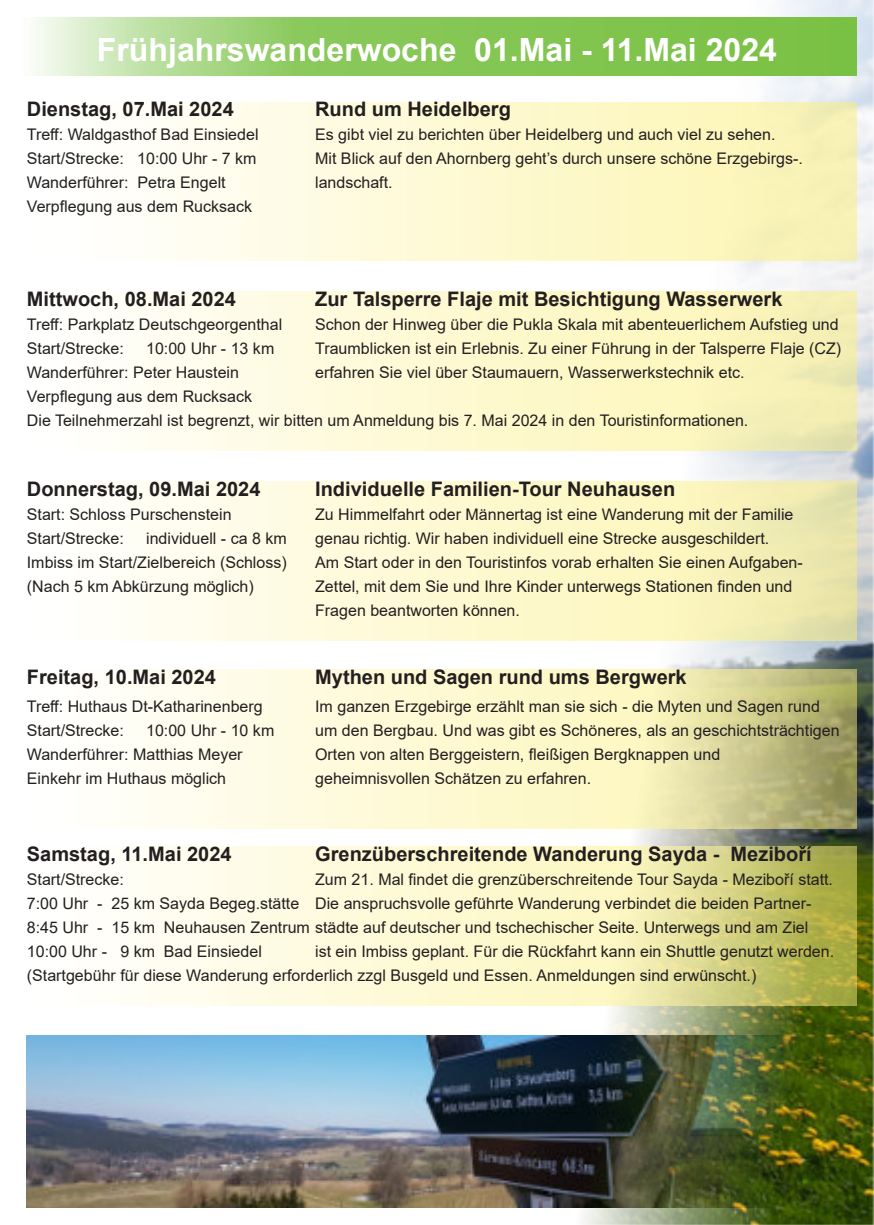
<style>
.page{position:relative;width:874px;height:1225px;background:#fff}
.page>*{position:absolute;margin:0;border:0;box-sizing:border-box;transform-origin:0 0}
.t1{font:700 32px "Arial";color:#fff}
.t2{font:700 20px "Arial";color:#231f20}
.t3{font:16px "Arial";color:#231f20}
</style>
<div class="page">
<img style="left:27px;top:1035px;width:547px;height:173px">
<img style="left:574px;top:0;width:299px;height:1225px">
<img style="left:135px;top:846px;width:721px;height:159px">
<img style="left:135px;top:670px;width:721px;height:158px">
<img style="left:135px;top:481px;width:721px;height:159px">
<img style="left:163px;top:102px;width:693px;height:159px">
<img style="left:135px;top:291px;width:721px;height:159px">
<svg style="left:34px;top:17px;width:822px;height:58px;background:#93cd69"></svg>
<p class="t1" style="left:97px;top:37px;width:681px">Frühjahrswanderwoche 01.Mai - 11.Mai 2024</p>
<p class="t2" style="left:27px;top:102px;width:208px">Dienstag, 07.Mai 2024</p>
<p class="t2" style="left:315px;top:102px;width:197px">Rund um Heidelberg</p>
<p class="t3" style="left:27px;top:129px;width:233px">Treff: Waldgasthof Bad Einsiedel</p>
<p class="t3" style="left:315px;top:129px;width:461px">Es gibt viel zu berichten über Heidelberg und auch viel zu sehen.</p>
<p class="t3" style="left:27px;top:153px;width:231px">Start/Strecke: 10:00 Uhr - 7 km</p>
<p class="t3" style="left:315px;top:153px;width:489px">Mit Blick auf den Ahornberg geht’s durch unsere schöne Erzgebirgs-.</p>
<p class="t3" style="left:27px;top:177px;width:200px">Wanderführer: Petra Engelt</p>
<p class="t3" style="left:315px;top:177px;width:79px">landschaft.</p>
<p class="t3" style="left:27px;top:201px;width:227px">Verpflegung aus dem Rucksack</p>
<p class="t2" style="left:27px;top:291px;width:210px">Mittwoch, 08.Mai 2024</p>
<p class="t2" style="left:315px;top:291px;width:468px">Zur Talsperre Flaje mit Besichtigung Wasserwerk</p>
<p class="t3" style="left:27px;top:318px;width:257px">Treff: Parkplatz Deutschgeorgenthal</p>
<p class="t3" style="left:315px;top:318px;width:524px">Schon der Hinweg über die Pukla Skala mit abenteuerlichem Aufstieg und</p>
<p class="t3" style="left:27px;top:342px;width:98px">Start/Strecke:</p>
<p class="t3" style="left:146px;top:342px;width:130px">10:00 Uhr - 13 km</p>
<p class="t3" style="left:315px;top:342px;width:527px">Traumblicken ist ein Erlebnis. Zu einer Führung in der Talsperre Flaje (CZ)</p>
<p class="t3" style="left:27px;top:366px;width:213px">Wanderführer: Peter Haustein</p>
<p class="t3" style="left:315px;top:366px;width:430px">erfahren Sie viel über Staumauern, Wasserwerkstechnik etc.</p>
<p class="t3" style="left:27px;top:390px;width:227px">Verpflegung aus dem Rucksack</p>
<p class="t3" style="left:27px;top:414px;width:722px">Die Teilnehmerzahl ist begrenzt, wir bitten um Anmeldung bis 7. Mai 2024 in den Touristinformationen.</p>
<p class="t2" style="left:27px;top:481px;width:235px">Donnerstag, 09.Mai 2024</p>
<p class="t2" style="left:315px;top:481px;width:361px">Individuelle Familien-Tour Neuhausen</p>
<p class="t3" style="left:27px;top:508px;width:206px">Start: Schloss Purschenstein</p>
<p class="t3" style="left:315px;top:508px;width:479px">Zu Himmelfahrt oder Männertag ist eine Wanderung mit der Familie</p>
<p class="t3" style="left:27px;top:532px;width:98px">Start/Strecke:</p>
<p class="t3" style="left:146px;top:532px;width:142px">individuell - ca 8 km</p>
<p class="t3" style="left:315px;top:532px;width:455px">genau richtig. Wir haben individuell eine Strecke ausgeschildert.</p>
<p class="t3" style="left:27px;top:556px;width:261px">Imbiss im Start/Zielbereich (Schloss)</p>
<p class="t3" style="left:315px;top:556px;width:489px">Am Start oder in den Touristinfos vorab erhalten Sie einen Aufgaben-</p>
<p class="t3" style="left:27px;top:580px;width:228px">(Nach 5 km Abkürzung möglich)</p>
<p class="t3" style="left:315px;top:580px;width:478px">Zettel, mit dem Sie und Ihre Kinder unterwegs Stationen finden und</p>
<p class="t3" style="left:315px;top:604px;width:206px">Fragen beantworten können.</p>
<p class="t2" style="left:27px;top:669px;width:190px">Freitag, 10.Mai 2024</p>
<p class="t2" style="left:315px;top:669px;width:373px">Mythen und Sagen rund ums Bergwerk</p>
<p class="t3" style="left:27px;top:700px;width:237px">Treff: Huthaus Dt-Katharinenberg</p>
<p class="t3" style="left:315px;top:700px;width:506px">Im ganzen Erzgebirge erzählt man sie sich - die Myten und Sagen rund</p>
<p class="t3" style="left:27px;top:724px;width:98px">Start/Strecke:</p>
<p class="t3" style="left:146px;top:724px;width:130px">10:00 Uhr - 10 km</p>
<p class="t3" style="left:315px;top:724px;width:525px">um den Bergbau. Und was gibt es Schöneres, als an geschichtsträchtigen</p>
<p class="t3" style="left:27px;top:748px;width:217px">Wanderführer: Matthias Meyer</p>
<p class="t3" style="left:315px;top:748px;width:406px">Orten von alten Berggeistern, fleißigen Bergknappen und</p>
<p class="t3" style="left:27px;top:772px;width:201px">Einkehr im Huthaus möglich</p>
<p class="t3" style="left:315px;top:772px;width:277px">geheimnisvollen Schätzen zu erfahren.</p>
<p class="t2" style="left:27px;top:846px;width:206px">Samstag, 11.Mai 2024</p>
<p class="t2" style="left:315px;top:846px;width:498px">Grenzüberschreitende Wanderung Sayda - Meziboří</p>
<p class="t3" style="left:27px;top:873px;width:98px">Start/Strecke:</p>
<p class="t3" style="left:315px;top:873px;width:519px">Zum 21. Mal findet die grenzüberschreitende Tour Sayda - Meziboří statt.</p>
<p class="t3" style="left:27px;top:897px;width:785px">7:00 Uhr - 25 km Sayda Begeg.stätte Die anspruchsvolle geführte Wanderung verbindet die beiden Partner-</p>
<p class="t3" style="left:27px;top:921px;width:782px">8:45 Uhr - 15 km Neuhausen Zentrum städte auf deutscher und tschechischer Seite. Unterwegs und am Ziel</p>
<p class="t3" style="left:27px;top:945px;width:236px">10:00 Uhr - 9 km Bad Einsiedel</p>
<p class="t3" style="left:315px;top:945px;width:520px">ist ein Imbiss geplant. Für die Rückfahrt kann ein Shuttle genutzt werden.</p>
<p class="t3" style="left:27px;top:969px;width:730px">(Startgebühr für diese Wanderung erforderlich zzgl Busgeld und Essen. Anmeldungen sind erwünscht.)</p>
</div>
